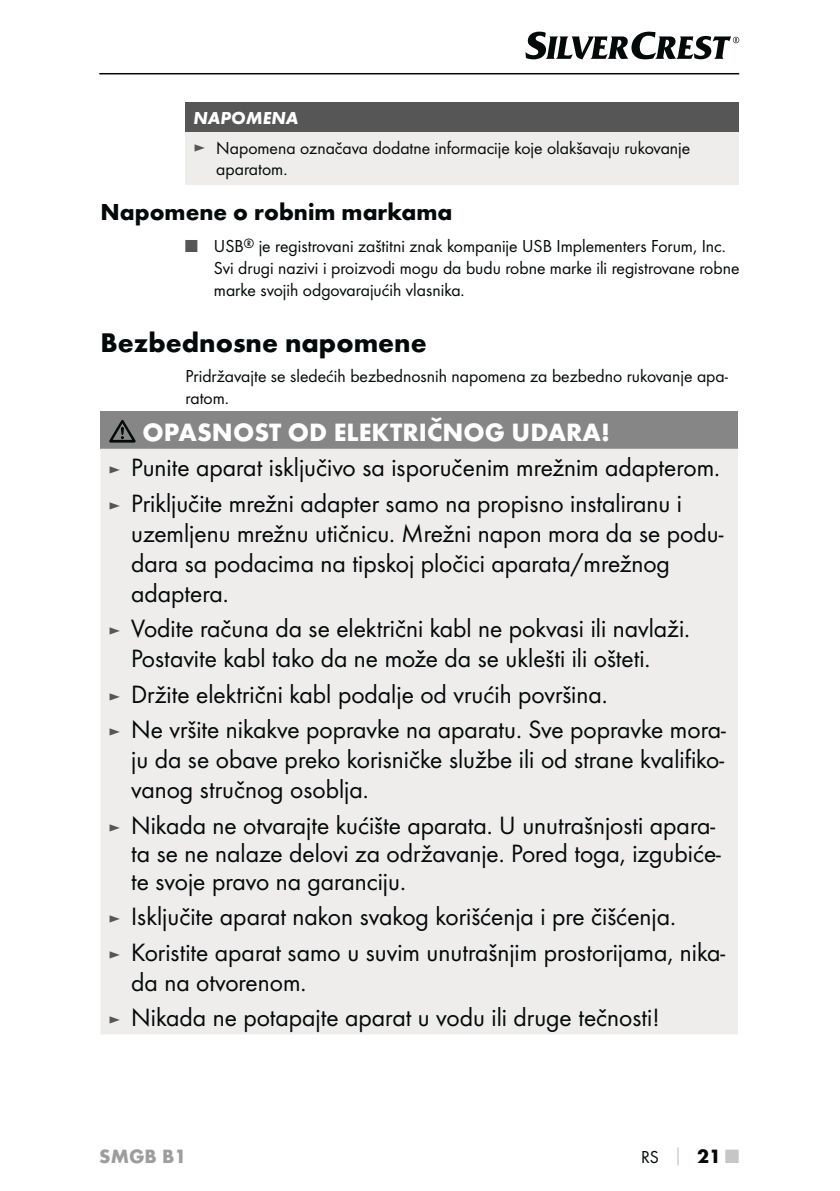
<style>
.page{position:relative;width:840px;height:1191px;background:#fff}
.page>*{position:absolute;margin:0;border:0;box-sizing:border-box;transform-origin:0 0}
.t1{font:700 28px "Futura";color:#040909}
.t2{font:26px/30px "Futura Boo";color:#040909}
.t3{font:700 26px "Futura";color:#fff}
.t4{font:700 24px "Futura";color:#040909}
.t5{font:700 20px "Futura";color:#9d9d9d}
.t6{font:18px/21.6px "Futura Boo";color:#040909}
.t7{font:italic 700 18px "Futura";color:#fff}
.s1{color:#575656}
.s2{font-size:18px;color:#575656}
.s3{font-family:"Futura";font-weight:700;color:#c7c6c6}
.s4{font-family:"Futura";font-weight:700;font-size:20px}
.s5{font-family:"Futura";font-weight:700;font-size:20px;color:#c7c6c6}
</style>
<div class="page">
<hr style="left:99px;top:73px;width:639px;height:1px;background:#040909">
<svg style="left:525px;top:32px;width:213px;height:28px"></svg>
<div style="left:185px;top:102px;width:553px;height:30px;background:#575656"></div>
<div style="left:185px;top:132px;width:553px;height:52px;background:#eeedec"></div>
<div style="left:100px;top:412px;width:637px;height:37px;background:#878686"></div>
<div style="left:100px;top:449px;width:637px;height:585px;background:#eeedec"></div>
<svg style="left:109px;top:420px;width:26px;height:22px"></svg>
<p class="t7" style="left:193px;top:112px;width:106px">NAPOMENA</p>
<p class="t6" style="left:216px;top:138px;width:475px;text-indent:-23px"><span class="s1">►</span> Napomena označava dodatne informacije koje olakšavaju rukovanje aparatom.</p>
<p class="t4" style="left:100px;top:202px;width:353px">Napomene o robnim markama</p>
<p class="t6" style="left:214px;top:237px;width:526px;text-indent:-28px"><span class="s1">■</span> USB<sup>®</sup> je registrovani zaštitni znak kompanije USB Implementers Forum, Inc.<br>Svi drugi nazivi i proizvodi mogu da budu robne marke ili registrovane robne marke svojih odgovarajućih vlasnika.</p>
<p class="t1" style="left:100px;top:331px;width:327px">Bezbednosne napomene</p>
<p class="t6" style="left:185px;top:366px;width:543px">Pridržavajte se sledećih bezbednosnih napomena za bezbedno rukovanje apa&shy;ratom.</p>
<p class="t3" style="left:142px;top:422px;width:468px">OPASNOST OD ELEKTRIČNOG UDARA!</p>
<p class="t2" style="left:108px;top:451px;width:612px;line-height:35.6px"><span class="s2">►</span> Punite aparat isključivo sa isporučenim mrežnim adapterom. <span class="s2">►</span> Priključite mrežni adapter samo na propisno instaliranu i</p>
<p class="t2" style="left:131px;top:519px;width:593px">uzemljenu mrežnu utičnicu. Mrežni napon mora da se podu&shy;dara sa podacima na tipskoj pločici aparata/mrežnog adaptera.</p>
<p class="t2" style="left:131px;top:615px;width:560px;text-indent:-23px"><span class="s2">►</span> Vodite računa da se električni kabl ne pokvasi ili navlaži.<br>Postavite kabl tako da ne može da se uklešti ili ošteti.</p>
<p class="t2" style="left:108px;top:678px;width:618px;line-height:35.6px"><span class="s2">►</span> Držite električni kabl podalje od vrućih površina.<br><span class="s2">►</span> Ne vršite nikakve popravke na aparatu. Sve popravke mora-</p>
<p class="t2" style="left:131px;top:746px;width:594px">ju da se obave preko korisničke službe ili od strane kvalifiko&shy;vanog stručnog osoblja.</p>
<p class="t2" style="left:131px;top:812px;width:591px;line-height:28px;text-indent:-23px"><span class="s2">►</span> Nikada ne otvarajte kućište aparata. U unutrašnjosti apara&shy;ta se ne nalaze delovi za održavanje. Pored toga, izgubiće&shy;te svoje pravo na garanciju.</p>
<p class="t2" style="left:108px;top:900px;width:618px;line-height:35.6px"><span class="s2">►</span> Isključite aparat nakon svakog korišćenja i pre čišćenja.<br><span class="s2">►</span> Koristite aparat samo u suvim unutrašnjim prostorijama, nika-</p>
<p class="t2" style="left:108px;top:966px;width:552px;line-height:35.4px;text-indent:23px">da na otvorenom.<br><span class="s2">►</span> Nikada ne potapajte aparat u vodu ili druge tečnosti!</p>
<p class="t5" style="left:99px;top:1148px;width:88px">SMGB B1</p>
<p class="t6" style="left:640px;top:1146px;width:99px">RS <span class="s3">│</span> <span class="s4">21</span> <span class="s5">■</span></p>
</div>
